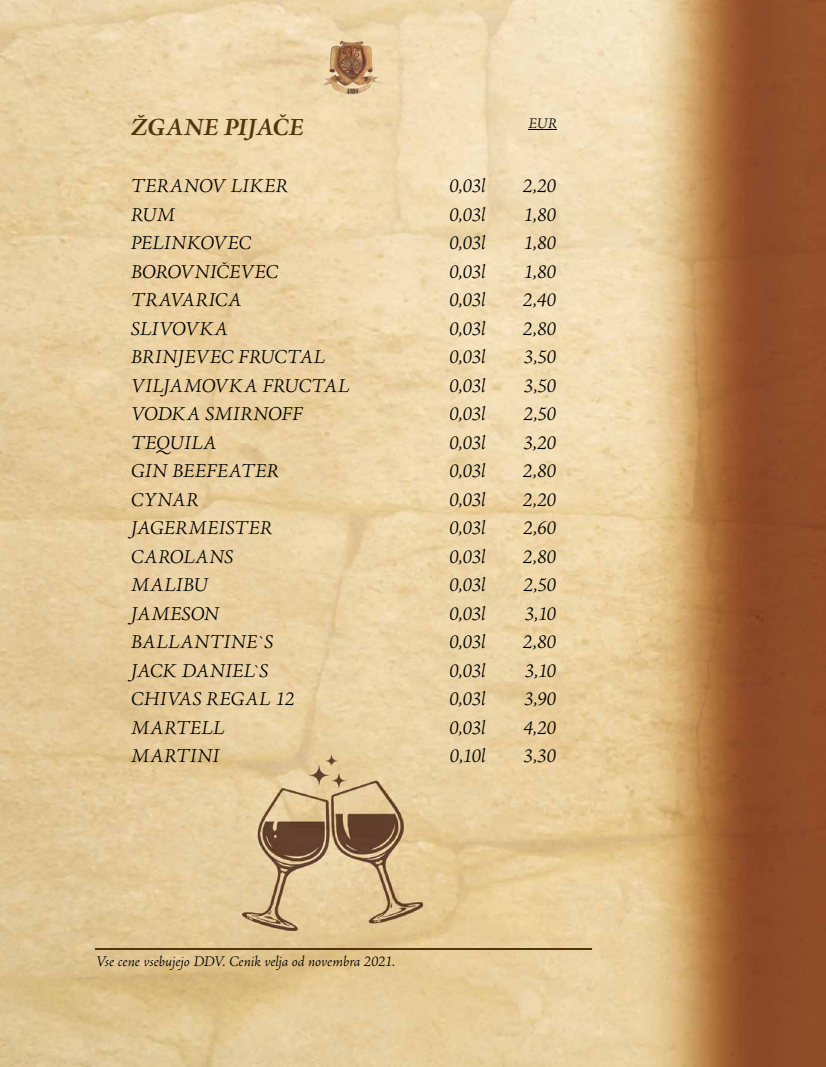
<style>
.page{position:relative;width:826px;height:1067px;background:#fff}
.page>*{position:absolute;margin:0;border:0;box-sizing:border-box;transform-origin:0 0}
.t1{font:italic 700 25px "Adobe Jenson Pro";color:#53340d}
.t2{font:italic 300 20px "Adobe Jenson Pro";letter-spacing:-.01em;color:#000}
.t3{font:italic 300 15px "Adobe Jenson Pro";letter-spacing:-.005em;color:#000}
</style>
<div class="page">
<img style="left:0;top:0;width:826px;height:1067px">
<img style="left:322px;top:41px;width:57px;height:53px">
<svg style="left:528px;top:130px;width:29px;height:1px"></svg>
<hr style="left:96px;top:948px;width:496px;height:2px;background:#53340d">
<img style="left:243px;top:763px;width:179px;height:167px">
<img style="left:243px;top:755px;width:179px;height:8px">
<p class="t1" style="left:131px;top:113px;width:174px">ŽGANE PIJAČE</p>
<p class="t3" style="left:528px;top:115px;width:30px">EUR</p>
<p class="t2" style="left:131px;top:174px;width:159px">TERANOV LIKER</p>
<p class="t2" style="left:449px;top:174px;width:38px">0,03l</p>
<p class="t2" style="left:523px;top:174px;width:35px">2,20</p>
<p class="t2" style="left:131px;top:203px;width:46px">RUM</p>
<p class="t2" style="left:449px;top:203px;width:38px">0,03l</p>
<p class="t2" style="left:524px;top:203px;width:34px">1,80</p>
<p class="t2" style="left:131px;top:231px;width:122px">PELINKOVEC</p>
<p class="t2" style="left:449px;top:231px;width:38px">0,03l</p>
<p class="t2" style="left:524px;top:231px;width:34px">1,80</p>
<p class="t2" style="left:131px;top:260px;width:149px">BOROVNIČEVEC</p>
<p class="t2" style="left:449px;top:260px;width:38px">0,03l</p>
<p class="t2" style="left:524px;top:260px;width:34px">1,80</p>
<p class="t2" style="left:131px;top:288px;width:112px">TRAVARICA</p>
<p class="t2" style="left:449px;top:288px;width:38px">0,03l</p>
<p class="t2" style="left:523px;top:288px;width:35px">2,40</p>
<p class="t2" style="left:131px;top:317px;width:99px">SLIVOVKA</p>
<p class="t2" style="left:449px;top:317px;width:38px">0,03l</p>
<p class="t2" style="left:523px;top:317px;width:35px">2,80</p>
<p class="t2" style="left:131px;top:345px;width:196px">BRINJEVEC FRUCTAL</p>
<p class="t2" style="left:449px;top:345px;width:38px">0,03l</p>
<p class="t2" style="left:524px;top:345px;width:34px">3,50</p>
<p class="t2" style="left:131px;top:374px;width:220px">VILJAMOVKA FRUCTAL</p>
<p class="t2" style="left:449px;top:374px;width:38px">0,03l</p>
<p class="t2" style="left:524px;top:374px;width:34px">3,50</p>
<p class="t2" style="left:131px;top:402px;width:173px">VODKA SMIRNOFF</p>
<p class="t2" style="left:449px;top:402px;width:38px">0,03l</p>
<p class="t2" style="left:523px;top:402px;width:34px">2,50</p>
<p class="t2" style="left:131px;top:431px;width:88px">TEQUILA</p>
<p class="t2" style="left:449px;top:431px;width:38px">0,03l</p>
<p class="t2" style="left:523px;top:431px;width:34px">3,20</p>
<p class="t2" style="left:131px;top:459px;width:150px">GIN BEEFEATER</p>
<p class="t2" style="left:449px;top:459px;width:38px">0,03l</p>
<p class="t2" style="left:523px;top:459px;width:35px">2,80</p>
<p class="t2" style="left:131px;top:488px;width:69px">CYNAR</p>
<p class="t2" style="left:449px;top:488px;width:38px">0,03l</p>
<p class="t2" style="left:523px;top:488px;width:35px">2,20</p>
<p class="t2" style="left:131px;top:516px;width:143px">JAGERMEISTER</p>
<p class="t2" style="left:449px;top:516px;width:38px">0,03l</p>
<p class="t2" style="left:523px;top:516px;width:35px">2,60</p>
<p class="t2" style="left:131px;top:545px;width:104px">CAROLANS</p>
<p class="t2" style="left:449px;top:545px;width:38px">0,03l</p>
<p class="t2" style="left:523px;top:545px;width:35px">2,80</p>
<p class="t2" style="left:131px;top:573px;width:79px">MALIBU</p>
<p class="t2" style="left:449px;top:573px;width:38px">0,03l</p>
<p class="t2" style="left:523px;top:573px;width:34px">2,50</p>
<p class="t2" style="left:131px;top:602px;width:90px">JAMESON</p>
<p class="t2" style="left:449px;top:602px;width:38px">0,03l</p>
<p class="t2" style="left:525px;top:602px;width:33px">3,10</p>
<p class="t2" style="left:131px;top:630px;width:144px">BALLANTINE`S</p>
<p class="t2" style="left:449px;top:630px;width:38px">0,03l</p>
<p class="t2" style="left:523px;top:630px;width:35px">2,80</p>
<p class="t2" style="left:131px;top:659px;width:139px">JACK DANIEL`S</p>
<p class="t2" style="left:449px;top:659px;width:38px">0,03l</p>
<p class="t2" style="left:525px;top:659px;width:33px">3,10</p>
<p class="t2" style="left:131px;top:687px;width:165px">CHIVAS REGAL 12</p>
<p class="t2" style="left:449px;top:687px;width:38px">0,03l</p>
<p class="t2" style="left:524px;top:687px;width:34px">3,90</p>
<p class="t2" style="left:131px;top:716px;width:95px">MARTELL</p>
<p class="t2" style="left:449px;top:716px;width:38px">0,03l</p>
<p class="t2" style="left:523px;top:716px;width:34px">4,20</p>
<p class="t2" style="left:131px;top:744px;width:90px">MARTINI</p>
<p class="t2" style="left:449px;top:744px;width:37px">0,10l</p>
<p class="t2" style="left:523px;top:744px;width:34px">3,30</p>
<p class="t3" style="left:96px;top:952px;width:301px">Vse cene vsebujejo DDV. Cenik velja od novembra 2021.</p>
</div>
